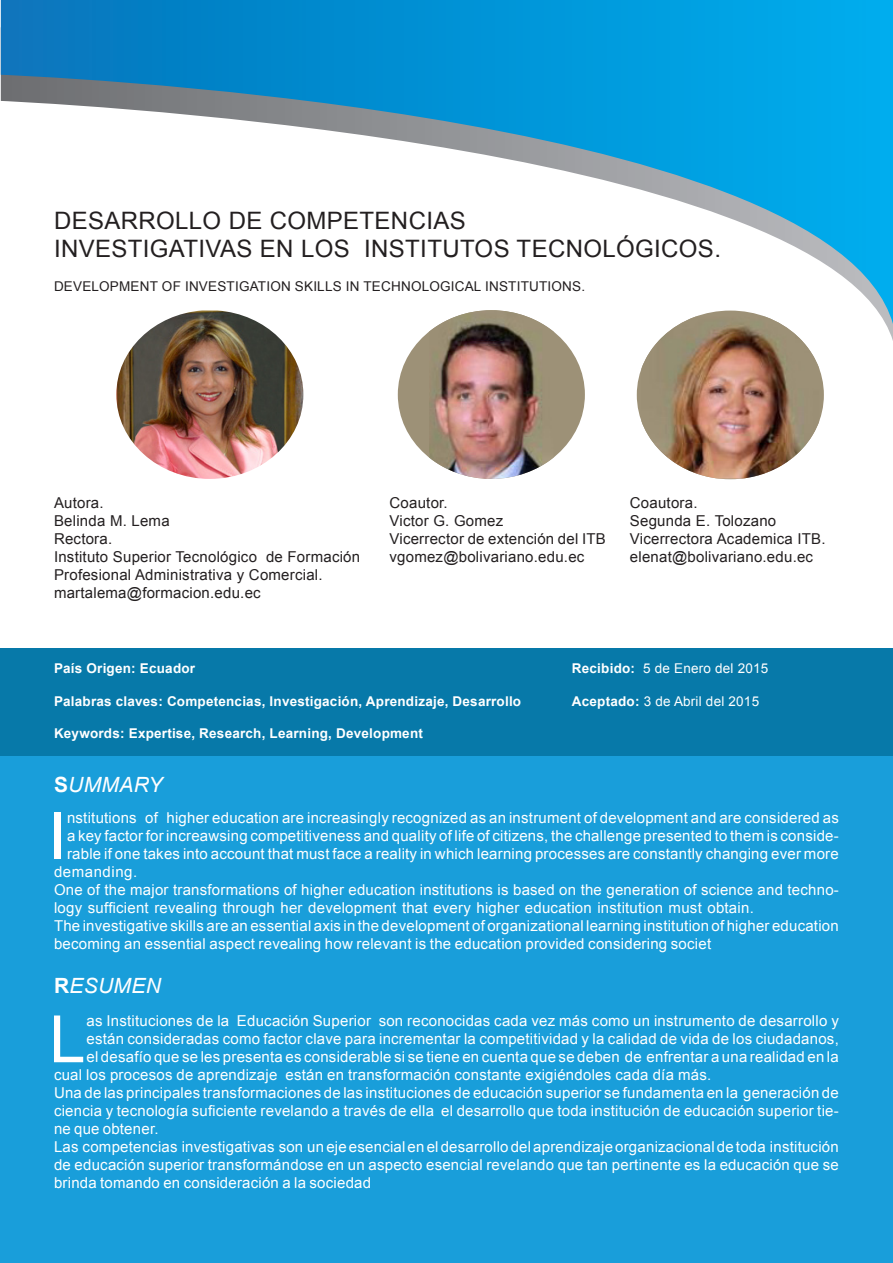
<style>
.page{position:relative;width:893px;height:1263px;background:#fff}
.page>*{position:absolute;margin:0;border:0;box-sizing:border-box;transform-origin:0 0}
.t1{font:65.25px "Arial";color:#fff}
.t2{font:24px "Arial";letter-spacing:.015em;color:#231f20}
.t3{font:italic 21px "Arial";letter-spacing:.015em;color:#fff}
.t4{font:15px/18px "Arial";letter-spacing:.015em;color:#fff}
.t5{font:15px "Arial";letter-spacing:.015em;color:#231f20}
.t6{font:15px "Arial";letter-spacing:.035em;color:#fff}
.t7{font:700 13.5px "Arial";letter-spacing:.015em;color:#fff}
.t8{font:13.5px "Arial";letter-spacing:.015em;color:#231f20}
.t9{font:13.5px "Arial";letter-spacing:.015em;color:#fff}
.s1{font-weight:700;font-style:normal}
.s2{font-weight:700}
</style>
<div class="page">
<div style="left:0;top:648px;width:893px;height:113px;background:#0779a9"></div>
<div style="left:0;top:757px;width:893px;height:506px;background:#199eda"></div>
<svg style="left:1px;top:0;width:892px;height:324px"></svg>
<div style="left:398px;top:310px;width:187px;height:169px;background:#9d9177;border-radius:50%"></div>
<img style="left:429px;top:310px;width:125px;height:169px">
<img style="left:116px;top:310px;width:187px;height:169px">
<img style="left:641px;top:317px;width:178px;height:162px">
<p class="t2" style="left:54px;top:204px;width:413px">DESARROLLO DE COMPETENCIAS</p>
<p class="t2" style="left:54px;top:233px;width:668px">INVESTIGATIVAS EN LOS INSTITUTOS TECNOLÓGICOS.</p>
<p class="t8" style="left:54px;top:277px;width:533px">DEVELOPMENT OF INVESTIGATION SKILLS IN TECHNOLOGICAL INSTITUTIONS.</p>
<p class="t5" style="left:54px;top:493px;width:51px">Autora.</p>
<p class="t5" style="left:54px;top:511px;width:117px">Belinda M. Lema</p>
<p class="t5" style="left:54px;top:529px;width:60px">Rectora.</p>
<p class="t5" style="left:54px;top:547px;width:308px">Instituto Superior Tecnológico de Formación</p>
<p class="t5" style="left:54px;top:565px;width:270px">Profesional Administrativa y Comercial.</p>
<p class="t5" style="left:54px;top:583px;width:208px">martalema@formacion.edu.ec</p>
<p class="t5" style="left:389px;top:493px;width:60px">Coautor.</p>
<p class="t5" style="left:389px;top:511px;width:115px">Victor G. Gomez</p>
<p class="t5" style="left:389px;top:529px;width:218px">Vicerrector de extención del ITB</p>
<p class="t5" style="left:389px;top:547px;width:196px">vgomez@bolivariano.edu.ec</p>
<p class="t5" style="left:630px;top:493px;width:69px">Coautora.</p>
<p class="t5" style="left:630px;top:511px;width:148px">Segunda E. Tolozano</p>
<p class="t5" style="left:630px;top:529px;width:197px">Vicerrectora Academica ITB.</p>
<p class="t5" style="left:630px;top:547px;width:185px">elenat@bolivariano.edu.ec</p>
<p class="t7" style="left:54px;top:659px;width:143px">País Origen: Ecuador</p>
<p class="t7" style="left:54px;top:692px;width:469px">Palabras claves: Competencias, Investigación, Aprendizaje, Desarrollo</p>
<p class="t7" style="left:54px;top:724px;width:370px">Keywords: Expertise, Research, Learning, Development</p>
<p class="t3" style="left:54px;top:771px;width:110px"><span class="s1">S</span>UMMARY</p>
<p class="t9" style="left:572px;top:660px;width:198px"><span class="s2">Recibido:</span> 5 de Enero del 2015</p>
<p class="t9" style="left:572px;top:692px;width:189px"><span class="s2">Aceptado:</span> 3 de Abril del 2015</p>
<p class="t1" style="left:48px;top:793px;width:20px">I</p>
<p class="t4" style="left:67px;top:809px;width:773px">nstitutions of higher education are increasingly recognized as an instrument of development and are considered as</p>
<p class="t4" style="left:67px;top:827px;width:773px">a key factor for increawsing competitiveness and quality of life of citizens, the challenge presented to them is conside-</p>
<p class="t4" style="left:67px;top:845px;width:773px">rable if one takes into account that must face a reality in which learning processes are constantly changing ever more</p>
<p class="t6" style="left:54px;top:862px;width:85px">demanding.</p>
<p class="t4" style="left:54px;top:881px;width:786px">One of the major transformations of higher education institutions is based on the generation of science and techno&shy;logy sufficient revealing through her development that every higher education institution must obtain.</p>
<p class="t4" style="left:54px;top:917px;width:786px">The investigative skills are an essential axis in the development of organizational learning institution of higher education becoming an essential aspect revealing how relevant is the education provided considering societ</p>
<p class="t3" style="left:54px;top:972px;width:108px"><span class="s1">R</span>ESUMEN</p>
<p class="t1" style="left:49px;top:996px;width:38px">L</p>
<p class="t4" style="left:87px;top:1012px;width:754px">as Instituciones de la Educación Superior son reconocidas cada vez más como un instrumento de desarrollo y</p>
<p class="t4" style="left:87px;top:1030px;width:754px">están consideradas como factor clave para incrementar la competitividad y la calidad de vida de los ciudadanos,</p>
<p class="t4" style="left:87px;top:1048px;width:754px">el desafío que se les presenta es considerable si se tiene en cuenta que se deben de enfrentar a una realidad en la</p>
<p class="t4" style="left:54px;top:1066px;width:659px">cual los procesos de aprendizaje están en transformación constante exigiéndoles cada día más.</p>
<p class="t4" style="left:54px;top:1084px;width:786px;text-align:justify">Una de las principales transformaciones de las instituciones de educación superior se fundamenta en la generación de ciencia y tecnología suficiente revelando a través de ella el desarrollo que toda institución de educación superior tie&shy;ne que obtener.</p>
<p class="t4" style="left:54px;top:1138px;width:786px;text-align:justify">Las competencias investigativas son un eje esencial en el desarrollo del aprendizaje organizacional de toda institución de educación superior transformándose en un aspecto esencial revelando que tan pertinente es la educación que se brinda tomando en consideración a la sociedad</p>
</div>
